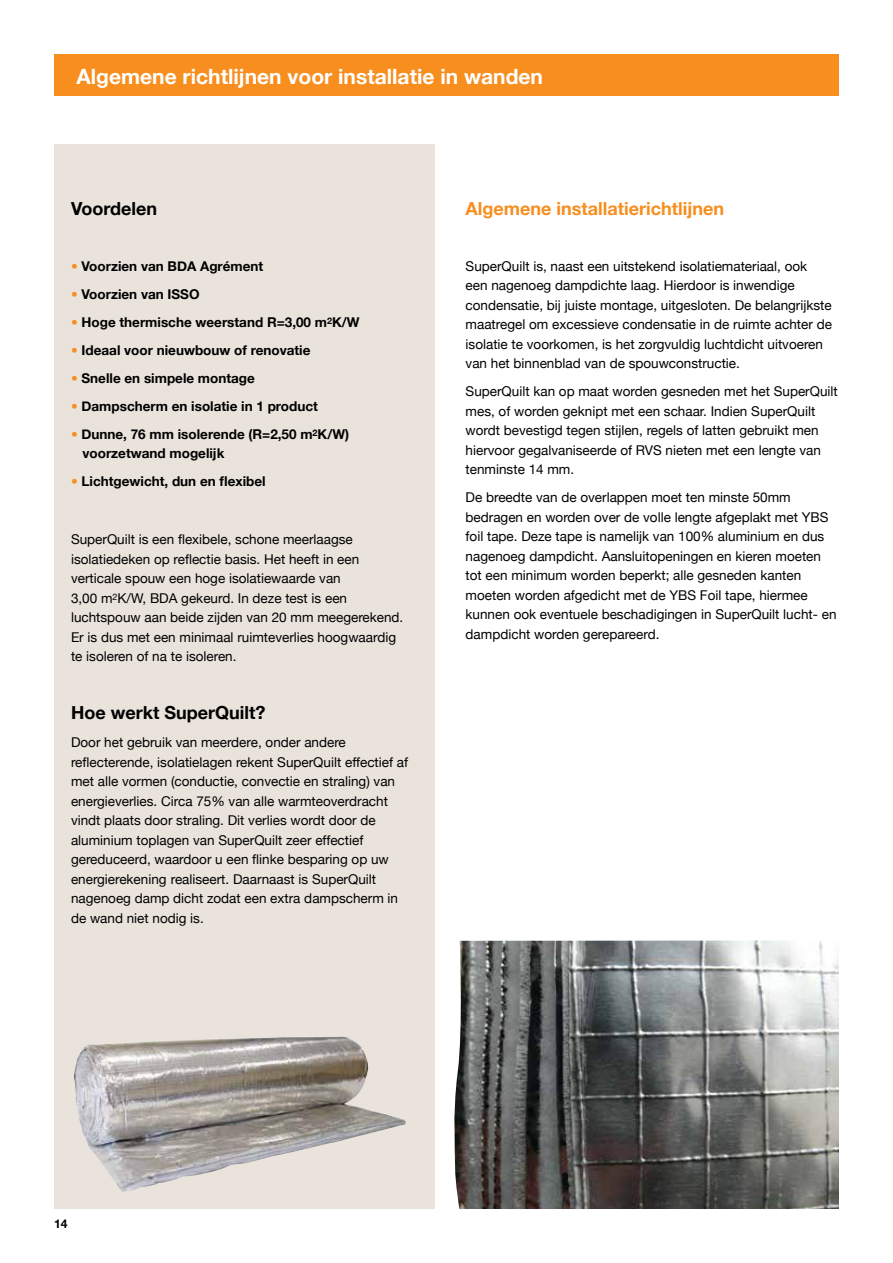
<style>
.page{position:relative;width:893px;height:1263px;background:#fff}
.page>*{position:absolute;margin:0;border:0;box-sizing:border-box;transform-origin:0 0}
.t1{font:700 21px "Helvetica Neue";color:#fff}
.t2{font:700 18px "Helvetica Neue";color:#f78e1e}
.t3{font:700 18px "Helvetica Neue";color:#000}
.t4{font:13.5px/19.5px "Helvetica Neue";color:#000}
.t5{font:700 13.5px/19.5px "Helvetica Neue";color:#000}
.t6{font:700 12px "Helvetica Neue";color:#000}
.s1{color:#f78e1e}
</style>
<div class="page">
<div style="left:54px;top:145px;width:381px;height:1064px;background:#e9e3dc"></div>
<div style="left:54px;top:54px;width:785px;height:41px;background:#f78e1e"></div>
<img style="left:454px;top:940px;width:385px;height:269px">
<img style="left:74px;top:1036px;width:332px;height:156px">
<h1 class="t1" style="left:76px;top:63px;width:468px">Algemene richtlijnen voor installatie in wanden</h1>
<h2 class="t3" style="left:71px;top:197px;width:88px">Voordelen</h2>
<p class="t5" style="left:71px;top:256px;width:194px"><span class="s1">•</span> Voorzien van BDA Agrément</p>
<p class="t5" style="left:71px;top:284px;width:130px"><span class="s1">•</span> Voorzien van ISSO</p>
<p class="t5" style="left:71px;top:312px;width:290px"><span class="s1">•</span> Hoge thermische weerstand R=3,00 m<sup>2</sup>K/W</p>
<p class="t5" style="left:71px;top:340px;width:241px"><span class="s1">•</span> Ideaal voor nieuwbouw of renovatie</p>
<p class="t5" style="left:71px;top:368px;width:185px"><span class="s1">•</span> Snelle en simpele montage</p>
<p class="t5" style="left:71px;top:396px;width:248px"><span class="s1">•</span> Dampscherm en isolatie in 1 product</p>
<p class="t5" style="left:83px;top:424px;width:268px;text-indent:-11px"><span class="s1">•</span> Dunne, 76 mm isolerende (R=2,50 m<sup>2</sup>K/W) voorzetwand mogelijk</p>
<p class="t5" style="left:71px;top:471px;width:196px"><span class="s1">•</span> Lichtgewicht, dun en flexibel</p>
<p class="t4" style="left:71px;top:529px;width:334px">SuperQuilt is een flexibele, schone meerlaagse isolatiedeken op reflectie basis. Het heeft in een verticale spouw een hoge isolatiewaarde van<br>3,00 m<sup>2</sup>K/W, BDA gekeurd. In deze test is een luchtspouw aan beide zijden van 20 mm meegerekend.<br>Er is dus met een minimaal ruimteverlies hoogwaardig te isoleren of na te isoleren.</p>
<h2 class="t3" style="left:71px;top:702px;width:196px">Hoe werkt SuperQuilt?</h2>
<p class="t4" style="left:71px;top:733px;width:339px">Door het gebruik van meerdere, onder andere reflecterende, isolatielagen rekent SuperQuilt effectief af met alle vormen (conductie, convectie en straling) van energieverlies. Circa 75% van alle warmteoverdracht vindt plaats door straling. Dit verlies wordt door de aluminium toplagen van SuperQuilt zeer effectief gereduceerd, waardoor u een flinke besparing op uw energierekening realiseert. Daarnaast is SuperQuilt nagenoeg damp dicht zodat een extra dampscherm in de wand niet nodig is.</p>
<h2 class="t2" style="left:466px;top:197px;width:260px">Algemene installatierichtlijnen</h2>
<p class="t4" style="left:466px;top:256px;width:368px">SuperQuilt is, naast een uitstekend isolatiemateriaal, ook een nagenoeg dampdichte laag. Hierdoor is inwendige condensatie, bij juiste montage, uitgesloten. De belangrijkste maatregel om excessieve condensatie in de ruimte achter de isolatie te voorkomen, is het zorgvuldig luchtdicht uitvoeren van het binnenblad van de spouwconstructie.</p>
<p class="t4" style="left:466px;top:381px;width:374px">SuperQuilt kan op maat worden gesneden met het SuperQuilt mes, of worden geknipt met een schaar. Indien SuperQuilt wordt bevestigd tegen stijlen, regels of latten gebruikt men hiervoor gegalvaniseerde of RVS nieten met een lengte van tenminste 14 mm.</p>
<p class="t4" style="left:466px;top:487px;width:372px">De breedte van de overlappen moet ten minste 50mm bedragen en worden over de volle lengte afgeplakt met YBS foil tape. Deze tape is namelijk van 100% aluminium en dus nagenoeg dampdicht. Aansluitopeningen en kieren moeten tot een minimum worden beperkt; alle gesneden kanten moeten worden afgedicht met de YBS Foil tape, hiermee kunnen ook eventuele beschadigingen in SuperQuilt lucht- en dampdicht worden gerepareerd.</p>
<p class="t6" style="left:54px;top:1216px;width:15px">14</p>
</div>
